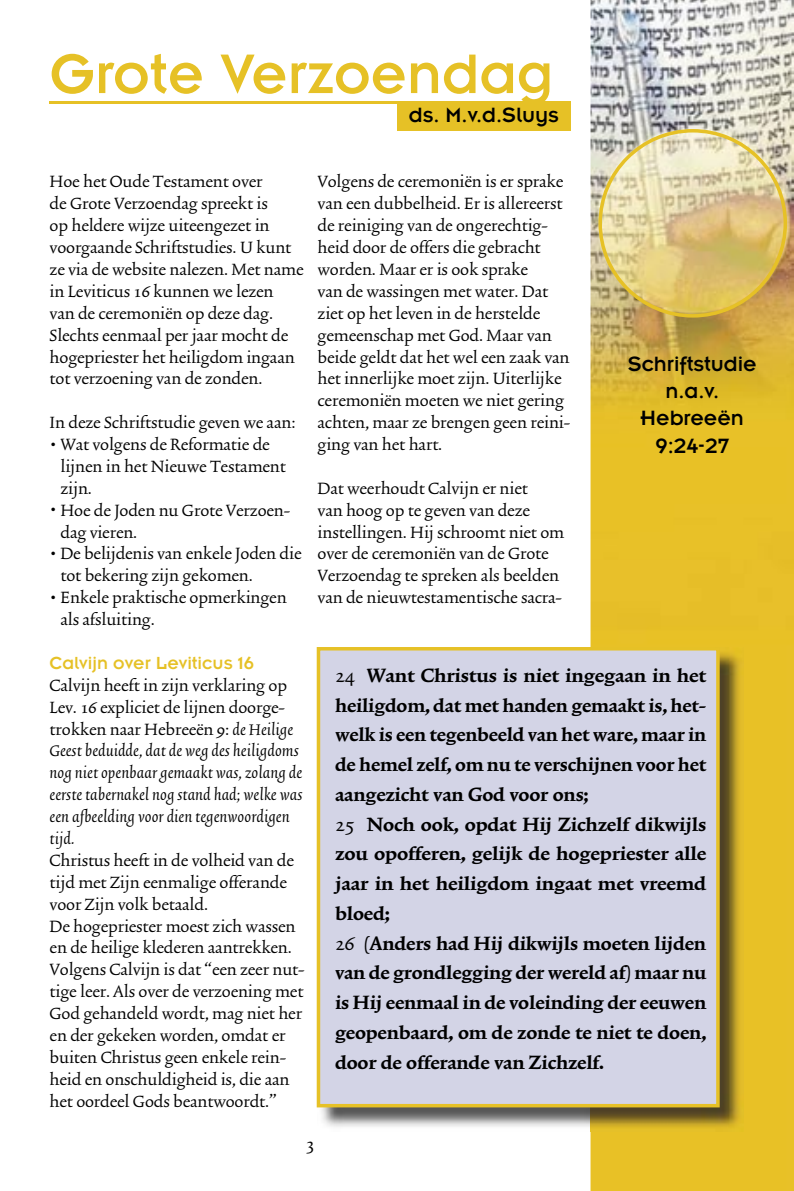
<style>
.page{position:relative;width:794px;height:1191px;background:#fff}
.page>*{position:absolute;margin:0;border:0;box-sizing:border-box;transform-origin:0 0}
.t1{font:61.25px "Insignia";color:#e6c126}
.t2{font:700 22.75px/29.8px "Trinite No 1";letter-spacing:-.005em;color:#000}
.t3{font:22.75px/27.3px "Insignia";color:#000;text-align:center}
.t4{font:21px "Trinite No 1 Rom Wid";color:#000}
.t5{font:19.25px/21.9px "Trinite No 2 Rom Wid";letter-spacing:-.005em;color:#000}
.t6{font:italic 19.25px/21.9px "Trinite No 2";letter-spacing:.005em;color:#000}
.t7{font:19.25px "Insignia";color:#e6c126}
.s1{font-size:35px}
.s2{font-family:"Trinite No 2";font-style:italic}
.s3{font-family:"Trinite No 2 Rom Wid";font-weight:400}
</style>
<div class="page">
<img style="left:590px;top:0;width:204px;height:1191px">
<img style="left:598px;top:129px;width:189px;height:188px">
<img style="left:317px;top:648px;width:427px;height:483px">
<div style="left:317px;top:647px;width:402px;height:460px;background:#d3d4e6"></div>
<hr style="left:50px;top:101px;width:520px;height:3px;background:#e6c126">
<div style="left:397px;top:101px;width:173px;height:30px;background:#e6c126"></div>
<h1 class="t1" style="left:50px;top:43px;width:505px">Grote Verzoendag</h1>
<p class="t3" style="left:409px;top:101px;width:151px">ds. M.v.d.Sluys</p>
<p class="t5" style="left:50px;top:172px;width:255px">Hoe het Oude Testament over<br>de Grote Verzoendag spreekt is<br>op heldere wijze uiteengezet in voorgaande Schriftstudies. U kunt ze via de website nalezen. Met name in Leviticus 16 kunnen we lezen<br>van de ceremoniën op deze dag.<br>Slechts eenmaal per jaar mocht de hogepriester het heiligdom ingaan tot verzoening van de zonden.</p>
<p class="t5" style="left:50px;top:413px;width:247px">In deze Schriftstudie geven we aan:</p>
<p class="t5" style="left:60px;top:435px;width:227px;text-indent:-11px"><span class="s1">•</span> Wat volgens de Reformatie de lijnen in het Nieuwe Testament zijn.</p>
<p class="t5" style="left:60px;top:500px;width:231px;text-indent:-11px"><span class="s1">•</span> Hoe de Joden nu Grote Verzoen&shy;dag vieren.</p>
<p class="t5" style="left:60px;top:544px;width:243px;text-indent:-11px"><span class="s1">•</span> De belijdenis van enkele Joden die tot bekering zijn gekomen.</p>
<p class="t5" style="left:60px;top:588px;width:228px;text-indent:-11px"><span class="s1">•</span> Enkele praktische opmerkingen als afsluiting.</p>
<p class="t7" style="left:50px;top:653px;width:206px">Calvijn over Leviticus 16</p>
<p class="t5" style="left:50px;top:675px;width:245px">Calvijn heeft in zijn verklaring op<br>Lev. 16 expliciet de lijnen doorge&shy;trokken naar Hebreeën 9: <span class="s2">de Heilige</span></p>
<p class="t6" style="left:50px;top:741px;width:254px">Geest beduidde, dat de weg des heiligdoms nog niet openbaar gemaakt was, zolang de eerste tabernakel nog stand had; welke was een afbeelding voor dien tegenwoordigen tijd.</p>
<p class="t5" style="left:50px;top:850px;width:256px">Christus heeft in de volheid van de tijd met Zijn eenmalige offerande voor Zijn volk betaald.<br>De hogepriester moest zich wassen en de heilige klederen aantrekken.<br>Volgens Calvijn is dat “een zeer nut&shy;tige leer. Als over de verzoening met God gehandeld wordt, mag niet her en der gekeken worden, omdat er buiten Christus geen enkele rein&shy;heid en onschuldigheid is, die aan het oordeel Gods beantwoordt.”</p>
<p class="t5" style="left:317px;top:172px;width:254px">Volgens de ceremoniën is er sprake van een dubbelheid. Er is allereerst de reiniging van de ongerechtig&shy;heid door de offers die gebracht worden. Maar er is ook sprake<br>van de wassingen met water. Dat ziet op het leven in de herstelde gemeenschap met God. Maar van beide geldt dat het wel een zaak van het innerlijke moet zijn. Uiterlijke ceremoniën moeten we niet gering achten, maar ze brengen geen reini&shy;ging van het hart.</p>
<p class="t5" style="left:317px;top:478px;width:248px">Dat weerhoudt Calvijn er niet<br>van hoog op te geven van deze instellingen. Hij schroomt niet om over de ceremoniën van de Grote<br>Verzoendag te spreken als beelden van de nieuwtestamentische sacra-</p>
<p class="t3" style="left:628px;top:350px;width:130px">Schriftstudie n.a.v.<br>Hebreeën<br>9:24-27</p>
<p class="t2" style="left:335px;top:661px;width:373px"><span class="s3">24</span> Want Christus is niet ingegaan in het heiligdom, dat met handen gemaakt is, het&shy;welk is een tegenbeeld van het ware, maar in de hemel zelf, om nu te verschijnen voor het aangezicht van God voor ons;<br><span class="s3">25</span> Noch ook, opdat Hij Zichzelf dikwijls zou opofferen, gelijk de hogepriester alle jaar in het heiligdom ingaat met vreemd bloed;<br><span class="s3">26</span> (Anders had Hij dikwijls moeten lijden van de grondlegging der wereld af) maar nu is Hij eenmaal in de voleinding der eeuwen geopenbaard, om de zonde te niet te doen, door de offerande van Zichzelf.</p>
<p class="t4" style="left:306px;top:1134px;width:10px">3</p>
</div>
